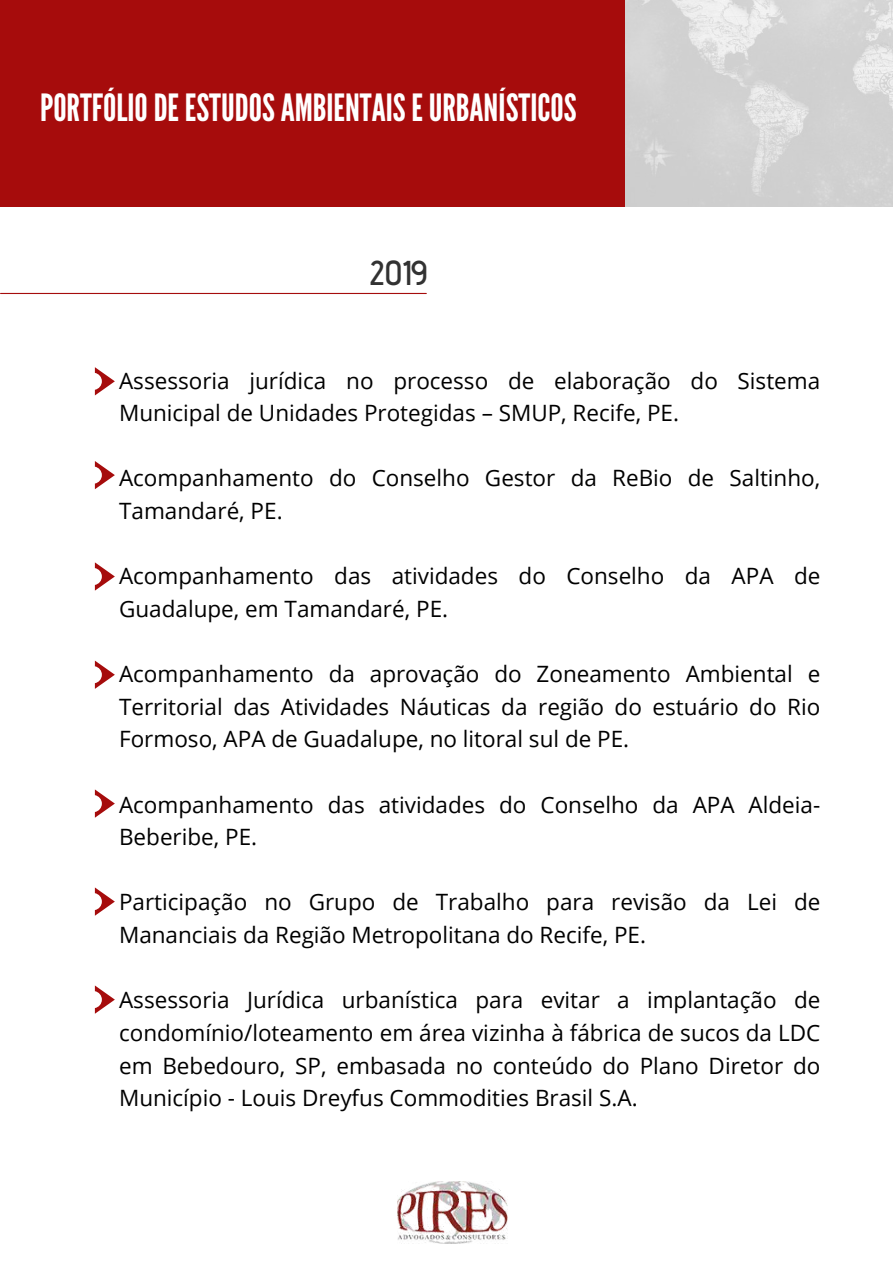
<style>
.page{position:relative;width:893px;height:1264px;background:#fff}
.page>*{position:absolute;margin:0;border:0;box-sizing:border-box;transform-origin:0 0}
.t1{font:37.5px "League Gothic";color:#fff}
.t2{font:600 34.5px "Advent Pro";color:#323232}
.t3{font:22.5px/32.5px "Open Sans";color:#000}
</style>
<div class="page">
<img style="left:624px;top:0;width:268px;height:207px">
<div style="left:0;top:0;width:624px;height:207px;background:#a60c0c"></div>
<img style="left:397px;top:1181px;width:110px;height:62px">
<svg style="left:95px;top:367px;width:20px;height:28px"></svg>
<svg style="left:95px;top:461px;width:20px;height:28px"></svg>
<hr style="left:1px;top:293px;width:425px;height:1px;background:#a60c0c">
<svg style="left:95px;top:562px;width:20px;height:28px"></svg>
<svg style="left:95px;top:660px;width:20px;height:28px"></svg>
<svg style="left:95px;top:789px;width:20px;height:28px"></svg>
<svg style="left:95px;top:887px;width:20px;height:28px"></svg>
<svg style="left:95px;top:985px;width:20px;height:28px"></svg>
<h1 class="t1" style="left:40px;top:86px;width:538px">PORTFÓLIODE ESTUDOSAMBIENTAISEURBANÍSTICOS</h1>
<h2 class="t2" style="left:370px;top:252px;width:58px">2019</h2>
<p class="t3" style="left:119px;top:363px;width:702px">Assessoria jurídica no processo de elaboração do Sistema<br>Municipal de Unidades Protegidas – SMUP, Recife, PE.</p>
<p class="t3" style="left:119px;top:461px;width:702px">Acompanhamento do Conselho Gestor da ReBio de Saltinho,<br>Tamandaré, PE.</p>
<p class="t3" style="left:119px;top:559px;width:702px">Acompanhamento das atividades do Conselho da APA de<br>Guadalupe, em Tamandaré, PE.</p>
<p class="t3" style="left:119px;top:657px;width:702px;text-align:justify">Acompanhamento da aprovação do Zoneamento Ambiental e Territorial das Atividades Náuticas da região do estuário do Rio Formoso, APA de Guadalupe, no litoral sul de PE.</p>
<p class="t3" style="left:119px;top:787px;width:702px">Acompanhamento das atividades do Conselho da APA Aldeia-<br>Beberibe, PE.</p>
<p class="t3" style="left:119px;top:885px;width:702px">Participação no Grupo de Trabalho para revisão da Lei de<br>Mananciais da Região Metropolitana do Recife, PE.</p>
<p class="t3" style="left:119px;top:983px;width:702px;text-align:justify">Assessoria Jurídica urbanística para evitar a implantação de condomínio/loteamento em área vizinha à fábrica de sucos da LDC em Bebedouro, SP, embasada no conteúdo do Plano Diretor do Município - Louis Dreyfus Commodities Brasil S.A.</p>
</div>
